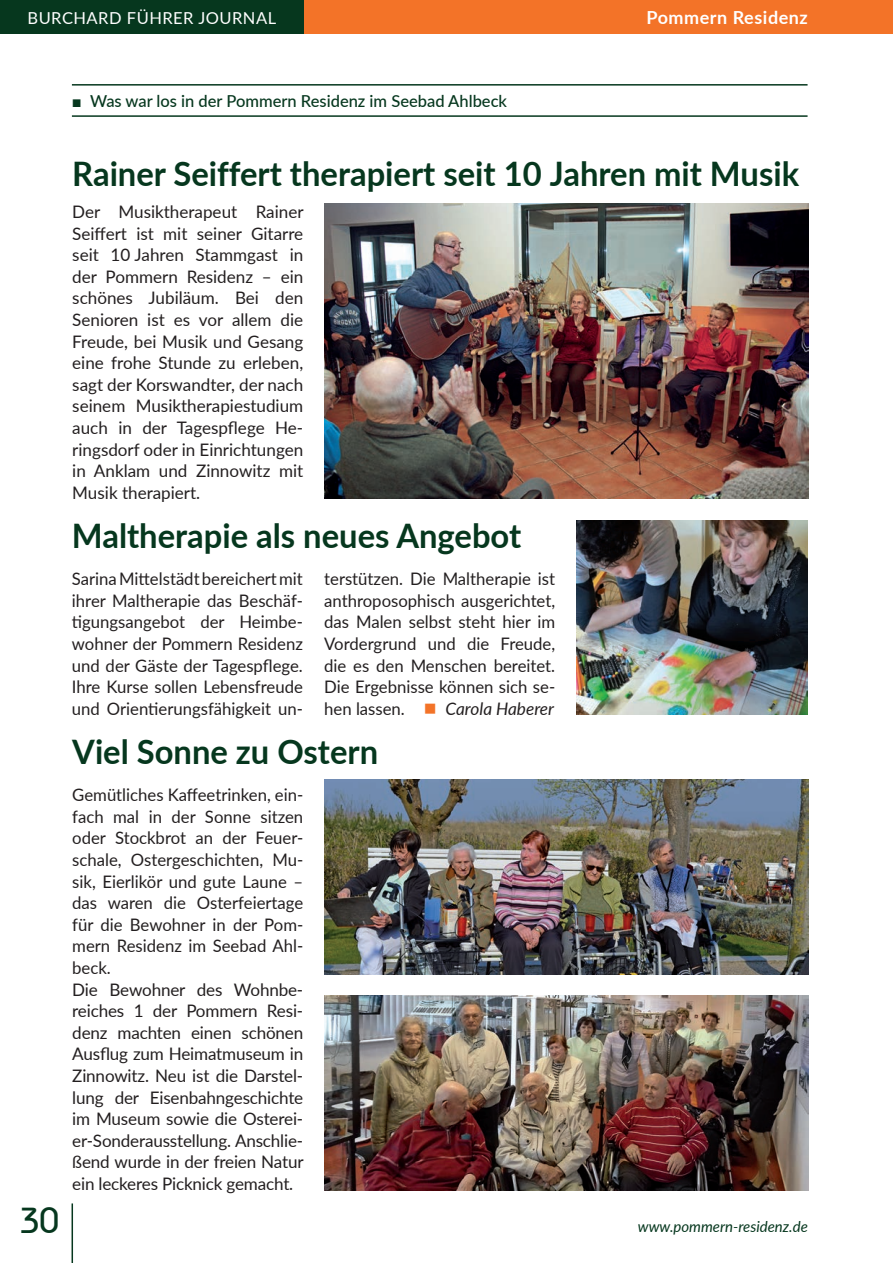
<style>
.page{position:relative;width:893px;height:1263px;background:#fff}
.page>*{position:absolute;margin:0;border:0;box-sizing:border-box;transform-origin:0 0}
.t1{font:500 36px "Bauhaus IT Cby BT";color:#06371e}
.t2{font:700 33.75px "Lato";color:#06371e}
.t3{font:700 18px "Lato";letter-spacing:.03em;color:#fff}
.t4{font:17.25px/21.6px "Lato";letter-spacing:-.005em;color:#231f20;text-align:justify}
.t5{font:500 16.5px "Lato";color:#06371e}
.t6{font:16.5px "Lato";letter-spacing:.03em;color:#fff}
.t7{font:italic 15px "Lato";color:#06371e}
.s1{font-family:"Arial";font-weight:400}
.s2{color:#f37328}
.s3{font-style:italic}
</style>
<div class="page">
<hr style="left:72px;top:1203px;width:1px;height:60px;background:#06371e">
<div style="left:0;top:0;width:893px;height:34px;background:#f37328"></div>
<div style="left:0;top:0;width:303px;height:34px;background:#06371e"></div>
<hr style="left:72px;top:84px;width:735px;height:2px;background:#06371e">
<hr style="left:72px;top:115px;width:735px;height:2px;background:#06371e">
<img style="left:325px;top:203px;width:483px;height:296px">
<img style="left:577px;top:520px;width:230px;height:195px">
<img style="left:325px;top:779px;width:483px;height:195px">
<img style="left:325px;top:995px;width:483px;height:195px">
<p class="t6" style="left:28px;top:6px;width:250px">BURCHARD FÜHRER JOURNAL</p>
<p class="t5" style="left:72px;top:89px;width:437px"><span class="s1">■</span> Was war los in der Pommern Residenz im Seebad Ahlbeck</p>
<p class="t3" style="left:646px;top:4px;width:163px">Pommern Residenz</p>
<h1 class="t1" style="left:20px;top:1198px;width:41px">30</h1>
<h2 class="t2" style="left:72px;top:148px;width:728px">Rainer Seiffert therapiert seit 10 Jahren mit Musik</h2>
<p class="t4" style="left:72px;top:200px;width:233px">Der Musiktherapeut Rainer Seiffert ist mit seiner Gitarre seit 10 Jahren Stammgast in der Pommern Residenz – ein schönes Jubiläum. Bei den Senioren ist es vor allem die Freude, bei Musik und Gesang eine frohe Stunde zu erleben, sagt der Korswandter, der nach seinem Musiktherapiestudium auch in der Tagespflege He&shy;ringsdorf oder in Einrichtungen in Anklam und Zinnowitz mit Musik therapiert.</p>
<h2 class="t2" style="left:72px;top:510px;width:451px">Maltherapie als neues Angebot</h2>
<p class="t4" style="left:72px;top:567px;width:233px">Sarina Mittelstädt bereichert mit ihrer Maltherapie das Beschäf&shy;tigungsangebot der Heimbe&shy;wohner der Pommern Residenz und der Gäste der Tagespflege.<br>Ihre Kurse sollen Lebensfreude und Orientierungsfähigkeit un-</p>
<p class="t4" style="left:324px;top:567px;width:233px">terstützen. Die Maltherapie ist anthroposophisch ausgerichtet, das Malen selbst steht hier im Vordergrund und die Freude, die es den Menschen bereitet.<br>Die Ergebnisse können sich se&shy;hen lassen. <span class="s2">■</span> <span class="s3">Carola Haberer</span></p>
<h2 class="t2" style="left:72px;top:726px;width:307px">Viel Sonne zu Ostern</h2>
<p class="t4" style="left:72px;top:783px;width:233px;text-align:left">Gemütliches Kaffeetrinken, ein&shy;fach mal in der Sonne sitzen oder Stockbrot an der Feuer&shy;schale, Ostergeschichten, Mu&shy;sik, Eierlikör und gute Laune – das waren die Osterfeiertage für die Bewohner in der Pom&shy;mern Residenz im Seebad Ahl&shy;beck.<br>Die Bewohner des Wohnbe&shy;reiches 1 der Pommern Resi&shy;denz machten einen schönen<br>Ausflug zum Heimatmuseum in<br>Zinnowitz. Neu ist die Darstel&shy;lung der Eisenbahngeschichte im Museum sowie die Osterei&shy;er-Sonderausstellung. Anschlie&shy;ßend wurde in der freien Natur ein leckeres Picknick gemacht.</p>
<p class="t7" style="left:638px;top:1215px;width:171px">www.pommern-residenz.de</p>
</div>
